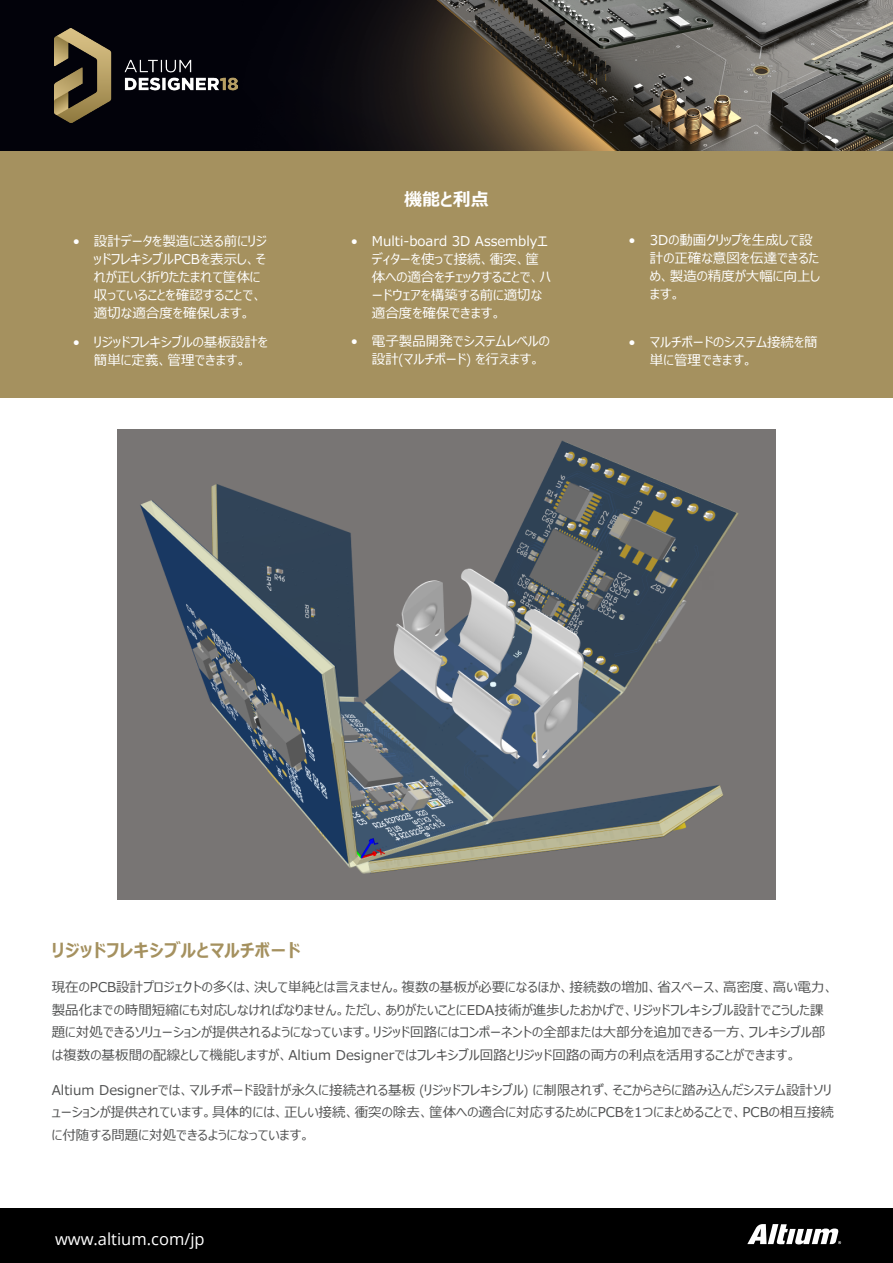
<style>
.page{position:relative;width:893px;height:1263px;background:#fff}
.page>*{position:absolute;margin:0;border:0;box-sizing:border-box;transform-origin:0 0}
.t1{font:700 18px "Meiryo UI";letter-spacing:.025em;color:#a5915f}
.t2{font:700 18px "Meiryo UI";color:#fff}
.t3{font:16.5px "Open Sans";color:#fff}
.t4{font:13.5px/22.5px "Meiryo UI";letter-spacing:.005em;color:#505151}
.t5{font:13.5px/18px "Meiryo UI";color:#fff}
</style>
<div class="page">
<div style="left:0;top:1208px;width:893px;height:55px;background:#000"></div>
<svg style="left:747px;top:1224px;width:94px;height:20px"></svg>
<img style="left:0;top:0;width:893px;height:151px">
<img style="left:55px;top:29px;width:183px;height:93px">
<div style="left:0;top:151px;width:893px;height:247px;background:#a5915f"></div>
<img style="left:117px;top:429px;width:659px;height:470px">
<h1 class="t2" style="left:404px;top:186px;width:86px">機能と利点</h1>
<p class="t5" style="left:94px;top:233px;width:175px;text-indent:-21px">• 設計データを製造に送る前にリジッドフレキシブルPCBを表示し、それが正しく折りたたまれて筐体に収っていることを確認することで、適切な適合度を確保します。</p>
<p class="t5" style="left:650px;top:232px;width:172px;text-indent:-21px">• 3Dの動画クリップを生成して設計の正確な意図を伝達できるため、製造の精度が大幅に向上します。</p>
<p class="t5" style="left:372px;top:333px;width:179px;text-indent:-21px">• 電子製品開発でシステムレベルの設計(マルチボード) を行えます。</p>
<p class="t5" style="left:372px;top:233px;width:180px;text-indent:-21px">• Multi-board 3D Assemblyエディターを使って接続、衝突、筐体への適合をチェックすることで、ハードウェアを構築する前に適切な適合度を確保できます。</p>
<p class="t5" style="left:73px;top:333px;width:197px;text-align:center">• リジッドフレキシブルの基板設計を簡単に定義、管理できます。</p>
<p class="t5" style="left:650px;top:334px;width:169px;text-indent:-21px">• マルチボードのシステム接続を簡単に管理できます。</p>
<h1 class="t1" style="left:52px;top:937px;width:250px">リジッドフレキシブルとマルチボード</h1>
<p class="t4" style="left:52px;top:977px;width:783px">現在のPCB設計プロジェクトの多くは、決して単純とは言えません。複数の基板が必要になるほか、接続数の増加、省スペース、高密度、高い電力、製品化までの時間短縮にも対応しなければなりません。ただし、ありがたいことにEDA技術が進歩したおかげで、リジッドフレキシブル設計でこうした課題に対処できるソリューションが提供されるようになっています。リジッド回路にはコンポーネントの全部または大部分を追加できる一方、フレキシブル部は複数の基板間の配線として機能しますが、Altium Designerではフレキシブル回路とリジッド回路の両方の利点を活用することができます。</p>
<p class="t4" style="left:52px;top:1079px;width:784px">Altium Designerでは、マルチボード設計が永久に接続される基板 (リジッドフレキシブル) に制限されず、そこからさらに踏み込んだシステム設計ソリューションが提供されています。具体的には、正しい接続、衝突の除去、筐体への適合に対応するためにPCBを1つにまとめることで、PCBの相互接続に付随する問題に対処できるようになっています。</p>
<p class="t3" style="left:55px;top:1228px;width:151px">www.altium.com/jp</p>
</div>
